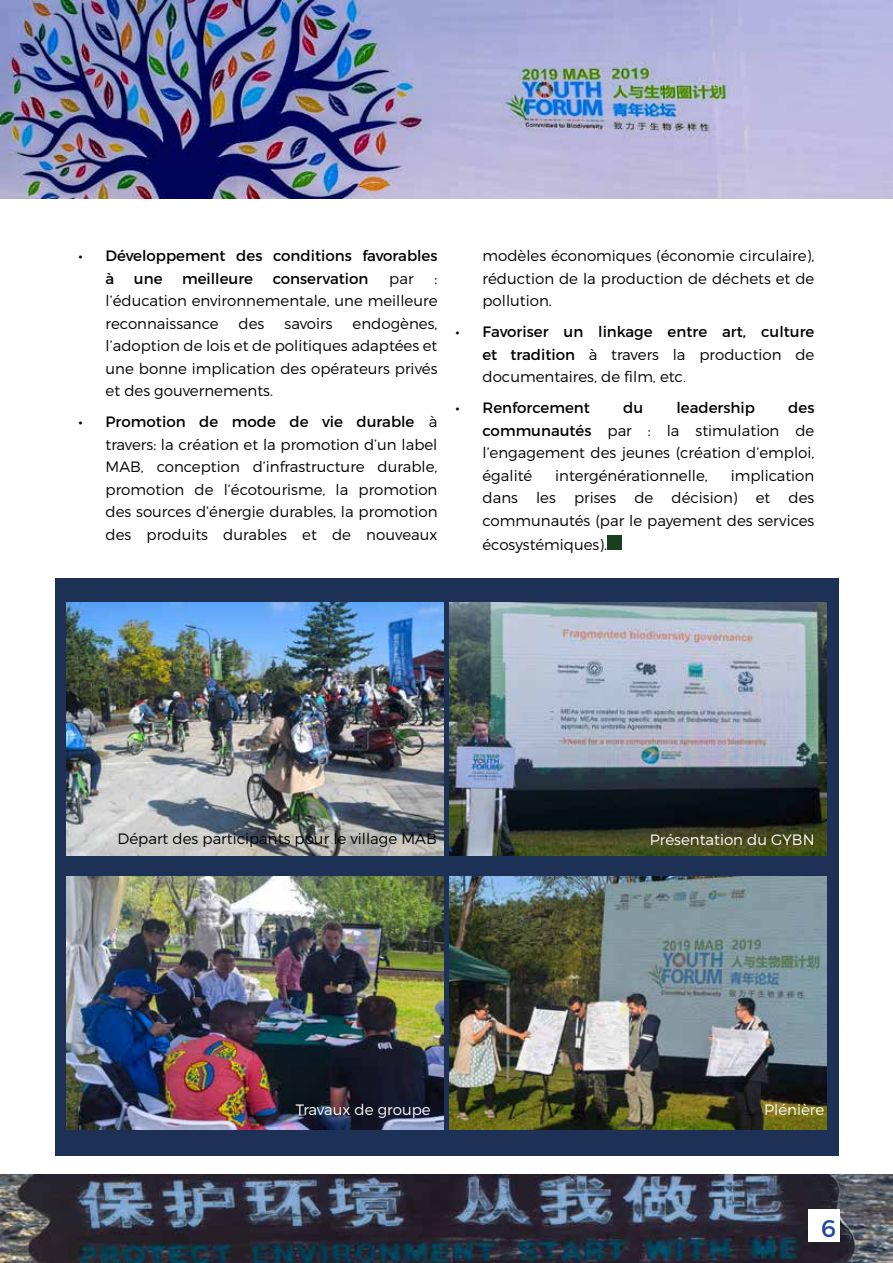
<style>
.page{position:relative;width:893px;height:1263px;background:#fff}
.page>*{position:absolute;margin:0;border:0;box-sizing:border-box;transform-origin:0 0}
.t1{font:24px "Montserrat";color:#1f499a}
.t2{font:300 15px/22.5px "Montserrat";color:#000;text-align:justify}
.t3{font:15px/22.5px "Montserrat";color:#000}
.t4{font:300 15px "Montserrat";color:#fff}
.s1{font-weight:400}
</style>
<div class="page">
<img style="left:0;top:1175px;width:893px;height:88px">
<img style="left:0;top:0;width:893px;height:199px">
<div style="left:808px;top:1209px;width:32px;height:32px;background:#fff"></div>
<div style="left:607px;top:535px;width:15px;height:15px;background:#1a3e1e"></div>
<div style="left:55px;top:578px;width:783px;height:577px;background:#1c3155"></div>
<img style="left:66px;top:602px;width:377px;height:253px">
<img style="left:450px;top:602px;width:377px;height:253px">
<img style="left:66px;top:876px;width:377px;height:253px">
<img style="left:450px;top:876px;width:377px;height:253px">
<p class="t3" style="left:106px;top:245px;width:333px;text-indent:-27px">• Développement des conditions favorables à</p>
<p class="t3" style="left:134px;top:267px;width:30px">une</p>
<p class="t3" style="left:182px;top:267px;width:72px">meilleure</p>
<p class="t3" style="left:273px;top:267px;width:97px">conservation</p>
<p class="t2" style="left:389px;top:267px;width:26px">par</p>
<p class="t2" style="left:106px;top:267px;width:333px;text-indent:329px">: l’éducation environnementale, une meilleure reconnaissance</p>
<p class="t2" style="left:106px;top:312px;width:333px;text-indent:247px">endogènes, l’adoption de lois et de politiques adaptées et une bonne implication des opérateurs privés et des gouvernements.</p>
<p class="t2" style="left:106px;top:410px;width:333px;text-indent:-27px"><span class="s1">• Promotion de mode de vie durable</span> à travers: la création et la promotion d’un label MAB, conception d’infrastructure durable, promotion de l’écotourisme, la promotion des sources d’énergie durables, la promotion des produits durables et de nouveaux</p>
<p class="t2" style="left:239px;top:312px;width:27px">des</p>
<p class="t2" style="left:285px;top:312px;width:49px">savoirs</p>
<p class="t2" style="left:482px;top:244px;width:333px">modèles économiques (économie circulaire), réduction de la production de déchets et de pollution.</p>
<p class="t2" style="left:482px;top:320px;width:333px;text-indent:-27px"><span class="s1">• Favoriser un linkage entre art, culture et tradition</span> à travers la production de documentaires, de film, etc.</p>
<p class="t3" style="left:455px;top:397px;width:136px">• Renforcement</p>
<p class="t3" style="left:623px;top:397px;width:22px">du</p>
<p class="t3" style="left:676px;top:397px;width:80px">leadership</p>
<p class="t2" style="left:482px;top:396px;width:333px;text-indent:306px"><span class="s1">des communautés</span> par : la stimulation de l’engagement des jeunes (création d’emploi, égalité</p>
<p class="t2" style="left:555px;top:464px;width:154px">intergénérationnelle,</p>
<p class="t2" style="left:482px;top:464px;width:333px;text-indent:248px">implication dans les prises de décision) et des communautés (par le payement des services</p>
<p class="t2" style="left:482px;top:533px;width:126px">écosystémiques).</p>
<p class="t2" style="left:118px;top:827px;width:321px">Départ des participants pour le village MAB</p>
<p class="t4" style="left:650px;top:831px;width:166px">Présentation du GYBN</p>
<p class="t4" style="left:296px;top:1100px;width:137px">Travaux de groupe</p>
<p class="t4" style="left:764px;top:1100px;width:62px">Plénière</p>
<h1 class="t1" style="left:821px;top:1213px;width:16px">6</h1>
</div>
